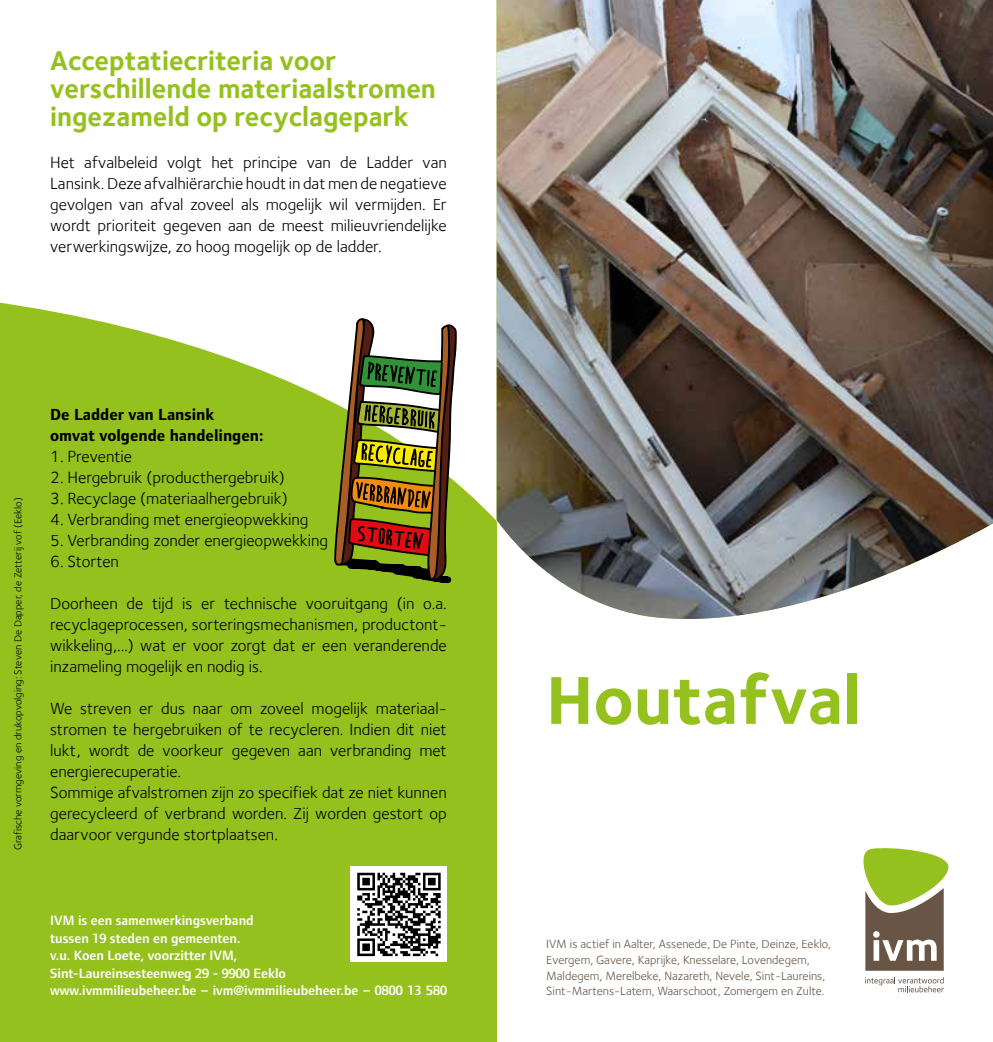
<style>
.page{position:relative;width:993px;height:1042px;background:#fff}
.page>*{position:absolute;margin:0;border:0;box-sizing:border-box;transform-origin:0 0}
.t1{font:700 70px "Foundry Sterling";color:#95c11f}
.t2{font:700 28px/28px "Foundry Sterling";color:#95c11f}
.t3{font:20.3px "Bite Bullet";color:#000;scale:1.36 1}
.t4{font:16.62px/21px "Foundry Sterling";color:#000;text-align:justify}
.t5{font:700 16.62px/21px "Foundry Form Sans";color:#000}
.t6{font:600 14px/17.5px "Foundry Form Sans";color:#fff}
.t7{font:12.25px/15.8px "Foundry Sterling";color:#685546}
.t8{font:10.5px "Foundry Sterling";color:#000}
</style>
<div class="page">
<img style="left:496px;top:0;width:496px;height:619px">
<svg style="left:863px;top:848px;width:85px;height:123px"></svg>
<svg style="left:865px;top:977px;width:78px;height:15px"></svg>
<svg style="left:0;top:302px;width:496px;height:472px;background:#a1c838"></svg>
<div style="left:0;top:774px;width:496px;height:268px;background:#95c11f"></div>
<div style="left:351px;top:866px;width:96px;height:96px;background:#fff"></div>
<svg style="left:357px;top:873px;width:83px;height:83px"></svg>
<svg style="left:334px;top:318px;width:122px;height:265px"></svg>
<h2 class="t2" style="left:50px;top:46px;width:387px">Acceptatiecriteria voor verschillende materiaalstromen ingezameld op recyclagepark</h2>
<p class="t4" style="left:50px;top:152px;width:398px">Het afvalbeleid volgt het principe van de Ladder van Lansink. Deze afvalhiërarchie houdt in dat men de negatieve gevolgen van afval zoveel als mogelijk wil vermijden. Er wordt prioriteit gegeven aan de meest milieuvriendelijke verwerkingswijze, zo hoog mogelijk op de ladder.</p>
<p class="t8" style="left:12px;top:850px;width:354px;rotate:-90deg">Grafische vormgeving en drukopvolging: Steven De Dapper, de Zetterij vof (Eeklo)</p>
<p class="t5" style="left:50px;top:404px;width:215px">De Ladder van Lansink<br>omvat volgende handelingen:</p>
<p class="t4" style="left:50px;top:446px;width:83px">1. Preventie</p>
<p class="t4" style="left:50px;top:467px;width:236px">2. Hergebruik (producthergebruik)</p>
<p class="t4" style="left:50px;top:488px;width:239px">3. Recyclage (materiaalhergebruik)</p>
<p class="t4" style="left:50px;top:509px;width:260px">4. Verbranding met energieopwekking</p>
<p class="t4" style="left:50px;top:530px;width:279px">5. Verbranding zonder energieopwekking</p>
<p class="t4" style="left:50px;top:551px;width:70px">6. Storten</p>
<p class="t4" style="left:50px;top:593px;width:398px">Doorheen de tijd is er technische vooruitgang (in o.a. recyclageprocessen, sorteringsmechanismen, productont&shy;wikkeling,…) wat er voor zorgt dat er een veranderende inzameling mogelijk en nodig is.</p>
<p class="t4" style="left:50px;top:698px;width:398px;text-align:left">We streven er dus naar om zoveel mogelijk materiaal&shy;stromen te hergebruiken of te recycleren. Indien dit niet lukt, wordt de voorkeur gegeven aan verbranding met energierecuperatie.<br>Sommige afvalstromen zijn zo specifiek dat ze niet kunnen gerecycleerd of verbrand worden. Zij worden gestort op daarvoor vergunde stortplaatsen.</p>
<p class="t3" style="left:358px;top:524px;width:51px;rotate:8deg">▲▼□▼■</p>
<p class="t6" style="left:50px;top:912px;width:398px">IVM is een samenwerkingsverband<br>tussen 19 steden en gemeenten.<br>v.u. Koen Loete, voorzitter IVM,<br>Sint-Laureinsesteenweg 29 - 9900 Eeklo<br>www.ivmmilieubeheer.be – ivm@ivmmilieubeheer.be – 0800 13 580</p>
<h1 class="t1" style="left:546px;top:658px;width:316px">Houtafval</h1>
<p class="t7" style="left:546px;top:936px;width:286px">IVM is actief in Aalter, Assenede, De Pinte, Deinze, Eeklo, Evergem, Gavere, Kaprijke, Knesselare, Lovendegem, Maldegem, Merelbeke, Nazareth, Nevele, Sint-Laureins, Sint-Martens-Latem, Waarschoot, Zomergem en Zulte.</p>
</div>
